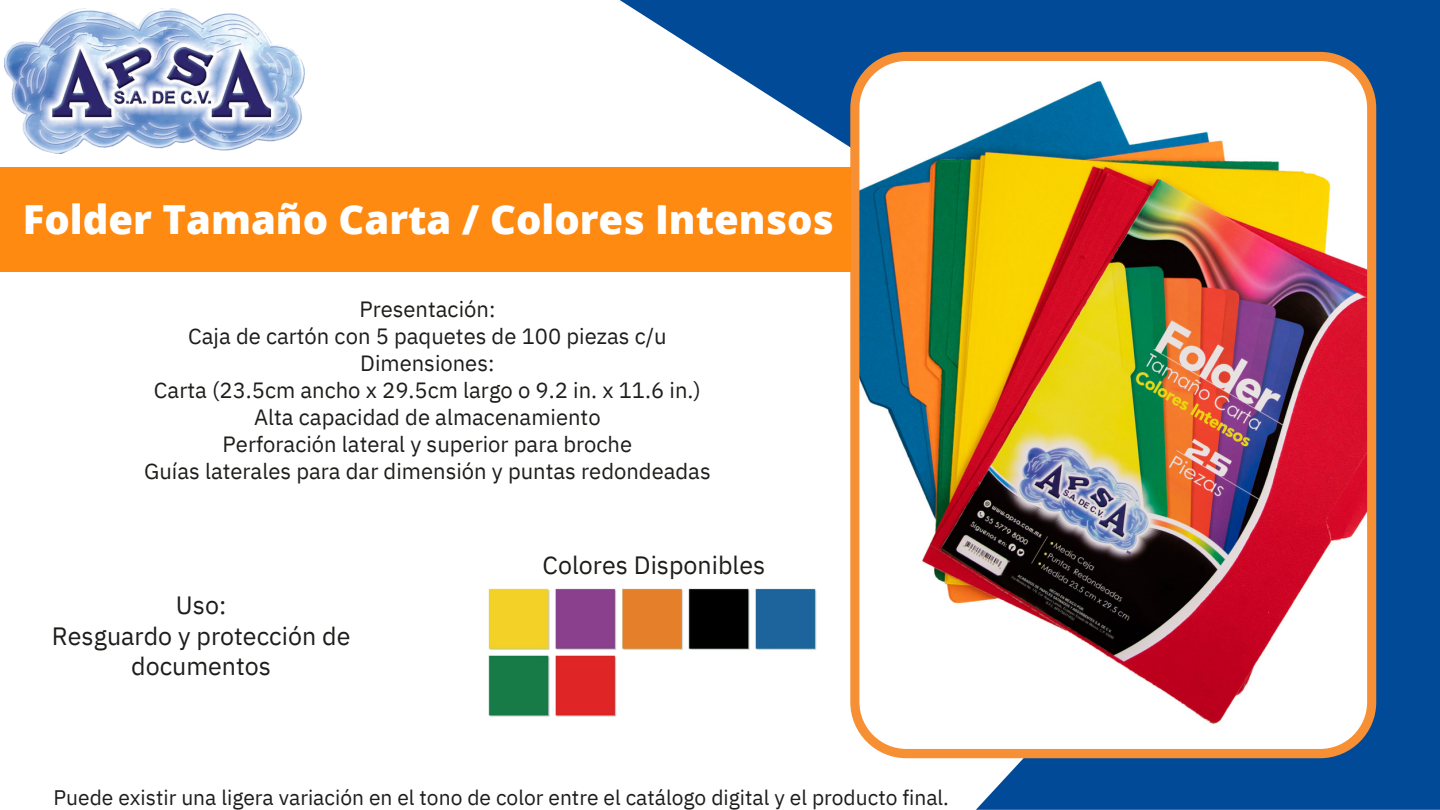
<style>
.page{position:relative;width:1440px;height:810px;background:#fff}
.page>*{position:absolute;margin:0;border:0;box-sizing:border-box;transform-origin:0 0}
.t1{font:800 40px "Open Sans";color:#fff}
.t2{font:25px/30.7px "IBM Plex Sans";color:#1d1d1b;text-align:center}
.t3{font:22px/27px "IBM Plex Sans";color:#1d1d1b;text-align:center}
.t4{font:21px "IBM Plex Sans";color:#1d1d1b}
</style>
<div class="page">
<div style="left:976px;top:470px;width:464px;height:340px;background:#004a98"></div>
<svg style="left:620px;top:0;width:820px;height:470px;fill:#004a98"></svg>
<img style="left:850px;top:52px;width:526px;height:706px">
<div style="left:0;top:167px;width:850px;height:105px;background:#ff8a11"></div>
<img style="left:4px;top:8px;width:301px;height:145px">
<img style="left:488px;top:588px;width:329px;height:129px">
<h1 class="t1" style="left:23px;top:189px;width:812px">Folder Tamaño Carta / Colores Intensos</h1>
<p class="t3" style="left:144px;top:294px;width:568px">Presentación:<br>Caja de cartón con 5 paquetes de 100 piezas c/u Dimensiones:<br>Carta (23.5cm ancho x 29.5cm largo o 9.2 in. x 11.6 in.)<br>Alta capacidad de almacenamiento<br>Perforación lateral y superior para broche<br>Guías laterales para dar dimensión y puntas redondeadas</p>
<p class="t2" style="left:52px;top:588px;width:300px">Uso:<br>Resguardo y protección de documentos</p>
<p class="t2" style="left:543px;top:547px;width:224px">Colores Disponibles</p>
<p class="t4" style="left:54px;top:782px;width:897px">Puede existir una ligera variación en el tono de color entre el catálogo digital y el producto final.</p>
</div>
